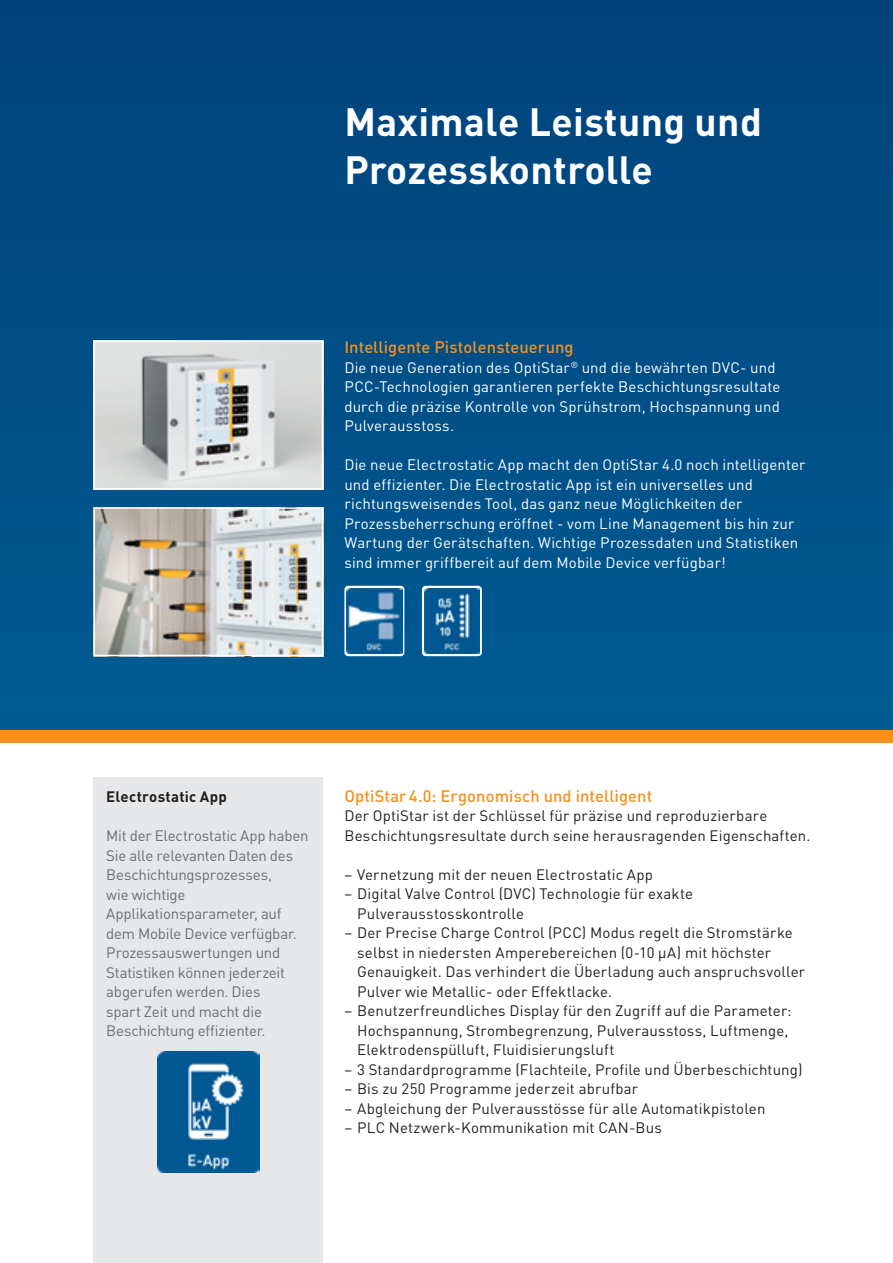
<style>
.page{position:relative;width:893px;height:1263px;background:#fff}
.page>*{position:absolute;margin:0;border:0;box-sizing:border-box;transform-origin:0 0}
.t1{font:700 39px/48px "DIN Pro";letter-spacing:.01em;color:#fff}
.t2{font:500 16.5px "DIN Pro";letter-spacing:.005em;color:#f6911e}
.t3{font:15px/19.5px "DIN Pro";letter-spacing:.01em;color:#231f20}
.t4{font:15px/19.5px "DIN Pro";letter-spacing:.01em;color:#fff}
.t5{font:15px/19.5px "DIN Pro";letter-spacing:-.015em;color:#6c6d70}
.t6{font:700 15px "DIN Pro";letter-spacing:.015em;color:#231f20}
</style>
<div class="page">
<div style="left:0;top:0;width:893px;height:737px;background:linear-gradient(to right,#024d85,#004f87)"></div>
<div style="left:880px;top:0;width:13px;height:737px;background:#004e86"></div>
<div style="left:0;top:730px;width:893px;height:13px;background:#f6911e"></div>
<div style="left:94px;top:778px;width:229px;height:485px;background:#e6e7e9"></div>
<img style="left:97px;top:510px;width:223px;height:143px">
<div style="left:94px;top:507px;width:229px;height:149px;border:2px solid #fff"></div>
<img style="left:157px;top:1052px;width:102px;height:120px">
<svg style="left:344px;top:586px;width:60px;height:70px"></svg>
<img style="left:347px;top:588px;width:55px;height:66px">
<div style="left:422px;top:586px;width:60px;height:70px;background:linear-gradient(to right,#fff,#fff);border-radius:4px"></div>
<img style="left:424px;top:588px;width:56px;height:65px">
<img style="left:97px;top:344px;width:223px;height:143px">
<div style="left:94px;top:341px;width:229px;height:149px;border:2px solid #fff"></div>
<h1 class="t1" style="left:344px;top:93px;width:419px">Maximale Leistung und<br>Prozesskontrolle</h1>
<p class="t2" style="left:344px;top:334px;width:231px">Intelligente Pistolensteuerung</p>
<p class="t4" style="left:344px;top:356px;width:437px">Die neue Generation des OptiStar<sup>®</sup> und die bewährten DVC- und PCC-Technologien garantieren perfekte Beschichtungsresultate durch die präzise Kontrolle von Sprühstrom, Hochspannung und Pulverausstoss.</p>
<p class="t4" style="left:344px;top:453px;width:463px">Die neue Electrostatic App macht den OptiStar 4.0 noch intelligenter und effizienter. Die Electrostatic App ist ein universelles und richtungsweisendes Tool, das ganz neue Möglichkeiten der Prozessbeherrschung eröffnet - vom Line Management bis hin zur Wartung der Gerätschaften. Wichtige Prozessdaten und Statistiken sind immer griffbereit auf dem Mobile Device verfügbar!</p>
<p class="t6" style="left:106px;top:784px;width:122px">Electrostatic App</p>
<p class="t5" style="left:106px;top:824px;width:204px">Mit der Electrostatic App haben<br>Sie alle relevanten Daten des<br>Beschichtungsprozesses,<br>wie wichtige<br>Applikationsparameter, auf dem Mobile Device verfügbar.<br>Prozessauswertungen und<br>Statistiken können jederzeit abgerufen werden. Dies<br>spart Zeit und macht die<br>Beschichtung effizienter.</p>
<p class="t2" style="left:344px;top:782px;width:309px">OptiStar 4.0: Ergonomisch und intelligent</p>
<p class="t3" style="left:344px;top:804px;width:468px">Der OptiStar ist der Schlüssel für präzise und reproduzierbare<br>Beschichtungsresultate durch seine herausragenden Eigenschaften.</p>
<p class="t3" style="left:344px;top:863px;width:310px">– Vernetzung mit der neuen Electrostatic App</p>
<p class="t3" style="left:357px;top:882px;width:337px;text-indent:-13px">– Digital Valve Control (DVC) Technologie für exakte<br>Pulverausstosskontrolle</p>
<p class="t3" style="left:357px;top:921px;width:449px;text-indent:-13px">– Der Precise Charge Control (PCC) Modus regelt die Stromstärke selbst in niedersten Amperebereichen (0-10 μA) mit höchster Genauigkeit. Das verhindert die Überladung auch anspruchsvoller Pulver wie Metallic- oder Effektlacke.</p>
<p class="t3" style="left:357px;top:999px;width:436px;text-indent:-13px">– Benutzerfreundliches Display für den Zugriff auf die Parameter:<br>Hochspannung, Strombegrenzung, Pulverausstoss, Luftmenge,<br>Elektrodenspülluft, Fluidisierungsluft</p>
<p class="t3" style="left:344px;top:1058px;width:460px">– 3 Standardprogramme (Flachteile, Profile und Überbeschichtung)</p>
<p class="t3" style="left:344px;top:1077px;width:295px">– Bis zu 250 Programme jederzeit abrufbar</p>
<p class="t3" style="left:344px;top:1097px;width:422px">– Abgleichung der Pulverausstösse für alle Automatikpistolen</p>
<p class="t3" style="left:344px;top:1116px;width:319px">– PLC Netzwerk-Kommunikation mit CAN-Bus</p>
</div>
